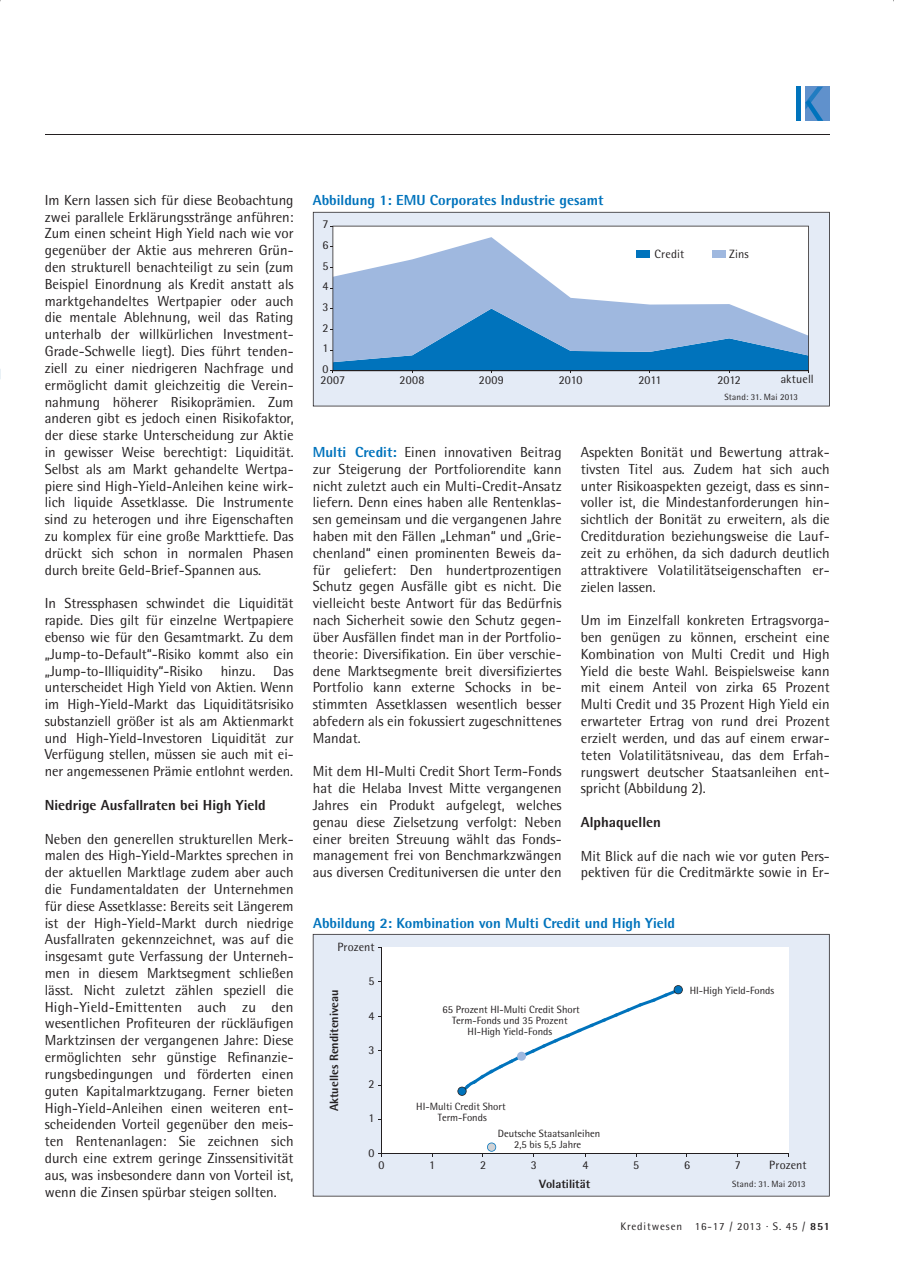
<style>
.page{position:relative;width:897px;height:1281px;background:#fff}
.page>*{position:absolute;margin:0;border:0;box-sizing:border-box;transform-origin:0 0}
.t1{font:14.55px/16.8px "Rotis Semi Sans";color:#231f20;text-align:justify}
.t2{font:800 14.55px "Rotis Semi Sans";color:#0073bc}
.t3{font:800 14.55px "Rotis Semi Sans";color:#231f20}
.t4{font:12px "Rotis Semi Sans";letter-spacing:.01em;color:#231f20}
.t5{font:800 12px "Rotis Semi Sans";color:#231f20}
.t6{font:10.95px "Rotis Semi Sans";letter-spacing:.08em;color:#231f20}
.t7{font:10.5px/11.2px "Rotis Semi Sans";color:#231f20;text-align:center}
.t8{font:9px "Rotis Semi Sans";letter-spacing:.01em;color:#231f20}
.s1{font-weight:800;color:#0073bc}
.s2{font-weight:800}
</style>
<div class="page">
<hr style="left:45px;top:134px;width:784px;height:1px;background:#231f20">
<div style="left:805px;top:87px;width:24px;height:34px;background:#6091cc"></div>
<div style="left:795px;top:87px;width:5px;height:34px;background:#0073bc"></div>
<svg style="left:805px;top:87px;width:18px;height:34px"></svg>
<svg style="left:313px;top:212px;width:516px;height:194px"></svg>
<svg style="left:313px;top:933px;width:516px;height:263px"></svg>
<p class="t1" style="left:45px;top:191px;width:250px">Im Kern lassen sich für diese Beobachtung zwei parallele Erklärungsstränge anführen:<br>Zum einen scheint High Yield nach wie vor gegenüber der Aktie aus mehreren Grün&shy;den strukturell benachteiligt zu sein (zum Beispiel Einordnung als Kredit anstatt als marktgehandeltes Wertpapier oder auch die mentale Ablehnung, weil das Rating unterhalb der willkürlichen Investment-Grade-Schwelle liegt). Dies führt tenden&shy;ziell zu einer niedrigeren Nachfrage und ermöglicht damit gleichzeitig die Verein&shy;nahmung höherer Risikoprämien. Zum anderen gibt es jedoch einen Risikofaktor, der diese starke Unterscheidung zur Aktie in gewisser Weise berechtigt: Liquidität.<br>Selbst als am Markt gehandelte Wertpa&shy;piere sind High-Yield-Anleihen keine wirk&shy;lich liquide Assetklasse. Die Instrumente sind zu heterogen und ihre Eigenschaften zu komplex für eine große Markttiefe. Das drückt sich schon in normalen Phasen durch breite Geld-Brief-Spannen aus.</p>
<p class="t1" style="left:45px;top:594px;width:250px">In Stressphasen schwindet die Liquidität rapide. Dies gilt für einzelne Wertpapiere ebenso wie für den Gesamtmarkt. Zu dem „Jump-to-Default“-Risiko kommt also ein „Jump-to-Illiquidity“-Risiko hinzu. Das unterscheidet High Yield von Aktien. Wenn im High-Yield-Markt das Liquiditätsrisiko substanziell größer ist als am Aktienmarkt und High-Yield-Investoren Liquidität zur Verfügung stellen, müssen sie auch mit ei&shy;ner angemessenen Prämie entlohnt werden.</p>
<p class="t3" style="left:45px;top:795px;width:222px">Niedrige Ausfallraten bei High Yield</p>
<p class="t1" style="left:45px;top:830px;width:250px">Neben den generellen strukturellen Merk&shy;malen des High-Yield-Marktes sprechen in der aktuellen Marktlage zudem aber auch die Fundamentaldaten der Unternehmen für diese Assetklasse: Bereits seit Längerem ist der High-Yield-Markt durch niedrige Ausfallraten gekennzeichnet, was auf die insgesamt gute Verfassung der Unterneh&shy;men in diesem Marktsegment schließen lässt. Nicht zuletzt zählen speziell die High-Yield-Emittenten auch zu den wesent lichen Profiteuren der rückläufigen Marktzinsen der vergangenen Jahre: Diese ermöglichten sehr günstige Refinanzie&shy;rungsbedingungen und förderten einen guten Kapitalmarktzugang. Ferner bieten High-Yield-Anleihen einen weiteren ent&shy;scheidenden Vorteil gegenüber den meis&shy;ten Rentenanlagen: Sie zeichnen sich durch eine extrem geringe Zinssensitivität aus, was insbesondere dann von Vorteil ist, wenn die Zinsen spürbar steigen sollten.</p>
<p class="t2" style="left:313px;top:191px;width:292px">Abbildung 1: EMU Corporates Industrie gesamt</p>
<p class="t4" style="left:322px;top:217px;width:8px">7</p>
<p class="t4" style="left:322px;top:238px;width:8px">6</p>
<p class="t4" style="left:322px;top:258px;width:8px">5</p>
<p class="t4" style="left:322px;top:279px;width:8px">4</p>
<p class="t4" style="left:322px;top:300px;width:8px">3</p>
<p class="t4" style="left:322px;top:320px;width:8px">2</p>
<p class="t4" style="left:322px;top:341px;width:8px">1</p>
<p class="t4" style="left:654px;top:247px;width:31px">Credit</p>
<p class="t4" style="left:729px;top:247px;width:21px">Zins</p>
<p class="t4" style="left:322px;top:362px;width:8px">0</p>
<p class="t4" style="left:320px;top:373px;width:26px">2007</p>
<p class="t4" style="left:399px;top:373px;width:26px">2008</p>
<p class="t4" style="left:479px;top:373px;width:27px">2009</p>
<p class="t4" style="left:558px;top:373px;width:25px">2010</p>
<p class="t4" style="left:638px;top:373px;width:25px">2011</p>
<p class="t4" style="left:717px;top:373px;width:25px">2012</p>
<p class="t4" style="left:780px;top:371px;width:35px">aktuell</p>
<p class="t1" style="left:313px;top:443px;width:250px"><span class="s1">Multi Credit:</span> Einen innovativen Beitrag zur Steigerung der Portfoliorendite kann nicht zuletzt auch ein Multi-Credit-Ansatz liefern. Denn eines haben alle Rentenklas&shy;sen gemeinsam und die vergangenen Jahre haben mit den Fällen „Lehman“ und „Grie&shy;chenland“ einen prominenten Beweis da&shy;für geliefert: Den hundertprozentigen Schutz gegen Ausfälle gibt es nicht. Die vielleicht beste Antwort für das Bedürfnis nach Sicherheit sowie den Schutz gegen&shy;über Ausfällen findet man in der Portfolio&shy;theorie: Diversifikation. Ein über verschie&shy;dene Marktsegmente breit diversifiziertes Portfolio kann externe Schocks in be&shy;stimmten Assetklassen wesentlich besser abfedern als ein fokussiert zugeschnittenes Mandat.</p>
<p class="t1" style="left:313px;top:762px;width:250px">Mit dem HI-Multi Credit Short Term-Fonds hat die Helaba Invest Mitte vergangenen Jahres ein Produkt aufgelegt, welches genau diese Zielsetzung verfolgt: Neben einer breiten Streuung wählt das Fonds&shy;management frei von Benchmarkzwängen aus diversen Credituniversen die unter den</p>
<p class="t8" style="left:724px;top:391px;width:75px">Stand: 31. Mai 2013</p>
<p class="t1" style="left:580px;top:443px;width:250px">Aspekten Bonität und Bewertung attrak&shy;tivsten Titel aus. Zudem hat sich auch unter Risikoaspekten gezeigt, dass es sinn&shy;voller ist, die Mindestanforderungen hin&shy;sichtlich der Bonität zu erweitern, als die Creditduration beziehungsweise die Lauf&shy;zeit zu erhöhen, da sich dadurch deutlich attraktivere Volatilitätseigenschaften er&shy;zielen lassen.</p>
<p class="t1" style="left:580px;top:611px;width:250px">Um im Einzelfall konkreten Ertragsvorga&shy;ben genügen zu können, erscheint eine Kombination von Multi Credit und High Yield die beste Wahl. Beispielsweise kann mit einem Anteil von zirka 65 Prozent Multi Credit und 35 Prozent High Yield ein erwarteter Ertrag von rund drei Prozent erzielt werden, und das auf einem erwar&shy;teten Volatilitätsniveau, das dem Erfah&shy;rungswert deutscher Staatsanleihen ent&shy;spricht (Abbildung 2).</p>
<p class="t3" style="left:580px;top:812px;width:82px">Alphaquellen</p>
<p class="t1" style="left:580px;top:847px;width:250px">Mit Blick auf die nach wie vor guten Pers&shy;pektiven für die Creditmärkte sowie in Er-</p>
<p class="t2" style="left:313px;top:913px;width:363px">Abbildung 2: Kombination von Multi Credit und High Yield</p>
<p class="t4" style="left:337px;top:939px;width:39px">Prozent</p>
<p class="t5" style="left:326px;top:1111px;width:123px;rotate:-90deg">Aktuelles Renditeniveau</p>
<p class="t4" style="left:368px;top:973px;width:8px">5</p>
<p class="t4" style="left:368px;top:1008px;width:8px">4</p>
<p class="t4" style="left:368px;top:1042px;width:8px">3</p>
<p class="t4" style="left:368px;top:1077px;width:8px">2</p>
<p class="t4" style="left:368px;top:1111px;width:8px">1</p>
<p class="t4" style="left:368px;top:1145px;width:8px">0</p>
<p class="t7" style="left:442px;top:1003px;width:139px">65 Prozent HI-Multi Credit Short<br>Term-Fonds und 35 Prozent<br>HI-High Yield-Fonds</p>
<p class="t7" style="left:416px;top:1100px;width:91px">HI-Multi Credit Short<br>Term-Fonds</p>
<p class="t7" style="left:498px;top:1127px;width:104px">Deutsche Staatsanleihen<br>2,5 bis 5,5 Jahre</p>
<p class="t7" style="left:689px;top:984px;width:86px">HI-High Yield-Fonds</p>
<p class="t4" style="left:378px;top:1157px;width:8px">0</p>
<p class="t4" style="left:429px;top:1157px;width:8px">1</p>
<p class="t4" style="left:480px;top:1157px;width:8px">2</p>
<p class="t4" style="left:531px;top:1157px;width:8px">3</p>
<p class="t4" style="left:582px;top:1157px;width:8px">4</p>
<p class="t4" style="left:633px;top:1157px;width:8px">5</p>
<p class="t4" style="left:684px;top:1157px;width:8px">6</p>
<p class="t4" style="left:735px;top:1157px;width:8px">7</p>
<p class="t4" style="left:769px;top:1157px;width:39px">Prozent</p>
<p class="t5" style="left:539px;top:1175px;width:52px">Volatilität</p>
<p class="t8" style="left:732px;top:1178px;width:75px">Stand: 31. Mai 2013</p>
<p class="t6" style="left:620px;top:1219px;width:211px">Kreditwesen 16-17 / 2013 · S. 45 / <span class="s2">851</span></p>
</div>
